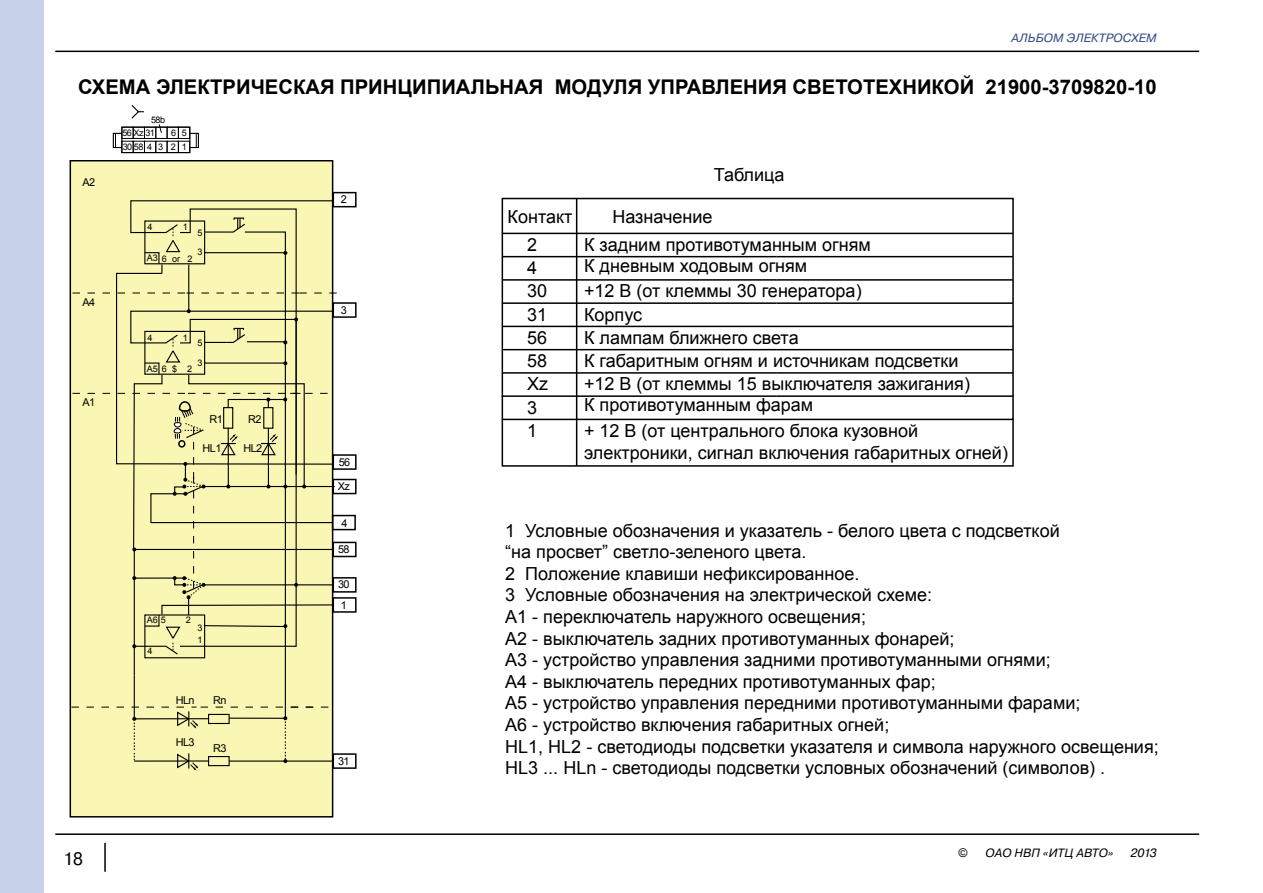
<style>
.page{position:relative;width:1263px;height:893px;background:#fff}
.page>*{position:absolute;margin:0;border:0;box-sizing:border-box;transform-origin:0 0}
.t1{font:700 20.25px "Arial";color:#000}
.t2{font:18px/21.6px "Arial";color:#000}
.t3{font:18px "LADA Pragmatica";color:#000}
.t4{font:italic 12px "LADA Pragmatica";letter-spacing:.01em;color:#000}
.t5{font:italic 12px "LADA Pragmatica";letter-spacing:.01em;color:#2e4885}
.t6{font:italic 12px "Arial";color:#000}
.t7{font:10.8px/20.1px "Arial";letter-spacing:-.05em;color:#000}
.t8{font:9px/12.3px "Arial";letter-spacing:-.05em;color:#000}
</style>
<div class="page">
<div style="left:0;top:0;width:44px;height:893px;background:#c7d2ea"></div>
<hr style="left:55px;top:833px;width:1144px;height:2px;background:#000">
<hr style="left:55px;top:51px;width:1144px;height:1px;background:#000">
<hr style="left:104px;top:843px;width:2px;height:29px;background:#000">
<hr style="left:576px;top:199px;width:1px;height:220px;background:#000">
<svg style="left:501px;top:197px;width:513px;height:201px"></svg>
<hr style="left:777px;top:372px;width:236px;height:2px;background:#000">
<hr style="left:777px;top:349px;width:236px;height:1px;background:#000">
<hr style="left:777px;top:302px;width:236px;height:2px;background:#000">
<hr style="left:777px;top:279px;width:236px;height:2px;background:#000">
<hr style="left:777px;top:256px;width:236px;height:1px;background:#000">
<svg style="left:131px;top:105px;width:13px;height:14px"></svg>
<div style="left:133px;top:127px;width:12px;height:12px;border:1px solid #000"></div>
<div style="left:121px;top:127px;width:13px;height:12px;border:1px solid #000"></div>
<div style="left:121px;top:141px;width:13px;height:12px;border:1px solid #000"></div>
<div style="left:178px;top:127px;width:12px;height:12px;border:1px solid #000"></div>
<div style="left:167px;top:127px;width:12px;height:12px;border:1px solid #000"></div>
<div style="left:155px;top:127px;width:12px;height:12px;border:1px solid #000"></div>
<div style="left:144px;top:127px;width:12px;height:12px;border:1px solid #000"></div>
<div style="left:167px;top:141px;width:12px;height:12px;border:1px solid #000"></div>
<div style="left:144px;top:141px;width:12px;height:12px;border:1px solid #000"></div>
<div style="left:121px;top:127px;width:69px;height:26px;border:1px solid #000"></div>
<div style="left:189px;top:133px;width:10px;height:15px;border:1px solid #000"></div>
<svg style="left:196px;top:133px;width:1px;height:15px"></svg>
<div style="left:113px;top:133px;width:10px;height:15px;border:1px solid #000"></div>
<svg style="left:115px;top:133px;width:1px;height:15px"></svg>
<svg style="left:158px;top:124px;width:4px;height:9px"></svg>
<div style="left:70px;top:161px;width:263px;height:656px;background:#faf7b4"></div>
<div style="left:333px;top:753px;width:24px;height:16px;border:2px solid #000"></div>
<div style="left:333px;top:454px;width:24px;height:16px;border:2px solid #000"></div>
<div style="left:333px;top:577px;width:24px;height:16px;border:2px solid #000"></div>
<div style="left:333px;top:597px;width:24px;height:16px;border:2px solid #000"></div>
<div style="left:333px;top:542px;width:24px;height:15px;border:2px solid #000"></div>
<div style="left:333px;top:302px;width:24px;height:16px;border:2px solid #000"></div>
<div style="left:332px;top:515px;width:24px;height:15px;border:2px solid #000"></div>
<div style="left:333px;top:479px;width:24px;height:15px;border:2px solid #000"></div>
<div style="left:333px;top:192px;width:24px;height:15px;border:2px solid #000"></div>
<svg style="left:71px;top:200px;width:267px;height:571px"></svg>
<hr style="left:247px;top:341px;width:39px;height:1px;background:#000">
<div style="left:502px;top:395px;width:512px;height:25px;border:2px solid #000"></div>
<div style="left:502px;top:419px;width:512px;height:48px;border:2px solid #000"></div>
<hr style="left:576px;top:419px;width:1px;height:47px;background:#000">
<p class="t5" style="left:1011px;top:30px;width:147px">альбом электросхем</p>
<p class="t1" style="left:78px;top:73px;width:1080px">СХЕМА ЭЛЕКТРИЧЕСКАЯ ПРИНЦИПИАЛЬНАЯ МОДУЛЯ УПРАВЛЕНИЯ СВЕТОТЕХНИКОЙ 21900-3709820-10</p>
<p class="t8" style="left:151px;top:114px;width:16px">58b</p>
<p class="t8" style="left:122px;top:127px;width:34px">56 Xz 31</p>
<p class="t8" style="left:171px;top:127px;width:17px">6 5</p>
<p class="t7" style="left:83px;top:172px;width:14px">A2</p>
<p class="t7" style="left:83px;top:292px;width:14px">A4</p>
<p class="t7" style="left:83px;top:393px;width:14px">A1</p>
<p class="t8" style="left:123px;top:141px;width:65px">30 58 4 3 2 1</p>
<p class="t8" style="left:148px;top:221px;width:7px">4</p>
<p class="t8" style="left:183px;top:221px;width:7px">1</p>
<p class="t8" style="left:197px;top:226px;width:7px">5</p>
<p class="t8" style="left:197px;top:246px;width:7px">3</p>
<p class="t8" style="left:147px;top:253px;width:47px">A3 6 or 2</p>
<p class="t8" style="left:148px;top:331px;width:7px">4</p>
<p class="t8" style="left:183px;top:331px;width:7px">1</p>
<p class="t8" style="left:197px;top:337px;width:7px">5</p>
<p class="t8" style="left:197px;top:356px;width:7px">3</p>
<p class="t8" style="left:147px;top:363px;width:47px">A5 6 $ 2</p>
<p class="t7" style="left:209px;top:409px;width:15px">R1</p>
<p class="t7" style="left:248px;top:409px;width:15px">R2</p>
<p class="t7" style="left:203px;top:439px;width:20px">HL1</p>
<p class="t7" style="left:243px;top:439px;width:20px">HL2</p>
<p class="t3" style="left:63px;top:848px;width:22px">18</p>
<p class="t8" style="left:147px;top:614px;width:20px">A65</p>
<p class="t8" style="left:148px;top:645px;width:7px">4</p>
<p class="t8" style="left:186px;top:614px;width:7px">2</p>
<p class="t8" style="left:197px;top:621px;width:7px">3<br>1</p>
<p class="t7" style="left:176px;top:690px;width:20px">HLn</p>
<p class="t7" style="left:176px;top:733px;width:20px">HL3</p>
<p class="t7" style="left:213px;top:690px;width:15px">Rn</p>
<p class="t7" style="left:213px;top:739px;width:15px">R3</p>
<p class="t7" style="left:341px;top:190px;width:8px">2</p>
<p class="t7" style="left:341px;top:300px;width:8px">3</p>
<p class="t7" style="left:339px;top:452px;width:13px">56</p>
<p class="t7" style="left:338px;top:476px;width:14px">Xz</p>
<p class="t7" style="left:341px;top:513px;width:8px">4</p>
<p class="t7" style="left:338px;top:539px;width:13px">58</p>
<p class="t7" style="left:338px;top:575px;width:13px">30<br>1</p>
<p class="t7" style="left:338px;top:751px;width:13px">31</p>
<p class="t2" style="left:714px;top:164px;width:72px">Таблица</p>
<p class="t2" style="left:508px;top:206px;width:66px">Контакт</p>
<p class="t2" style="left:612px;top:206px;width:101px">Назначение</p>
<p class="t2" style="left:527px;top:233px;width:23px;line-height:23.2px">2<br>4<br>30<br>31<br>56<br>58<br>Xz<br>3<br>1</p>
<p class="t2" style="left:584px;top:234px;width:288px">К задним противотуманным огням</p>
<p class="t2" style="left:584px;top:254px;width:279px;line-height:24.9px">К дневным ходовым огням<br>+12 В (от клеммы 30 генератора)</p>
<p class="t2" style="left:584px;top:304px;width:60px">Корпус</p>
<p class="t2" style="left:584px;top:326px;width:387px;line-height:23.2px">К лампам ближнего света<br>К габаритным огням и источникам подсветки +12 В (от клеммы 15 выключателя зажигания)</p>
<p class="t2" style="left:584px;top:392px;width:335px;line-height:25.8px">К противотуманным фарам<br>+ 12 В (от центрального блока кузовной</p>
<p class="t2" style="left:584px;top:442px;width:425px">электроники, сигнал включения габаритных огней)</p>
<p class="t2" style="left:505px;top:520px;width:655px">1 Условные обозначения и указатель - белого цвета с подсветкой<br>“на просвет” светло-зеленого цвета.<br>2 Положение клавиши нефиксированное.<br>3 Условные обозначения на электрической схеме:<br>А1 - переключатель наружного освещения;<br>А2 - выключатель задних противотуманных фонарей;<br>А3 - устройство управления задними противотуманными огнями;<br>А4 - выключатель передних противотуманных фар;<br>А5 - устройство управления передними противотуманными фарами;<br>А6 - устройство включения габаритных огней;<br>HL1, HL2 - светодиоды подсветки указателя и символа наружного освещения; HL3 ... HLn - светодиоды подсветки условных обозначений (символов) .</p>
<p class="t6" style="left:958px;top:845px;width:10px">©</p>
<p class="t4" style="left:985px;top:845px;width:130px">оао нвп «итц авто»</p>
<p class="t4" style="left:1130px;top:845px;width:28px">2013</p>
</div>
